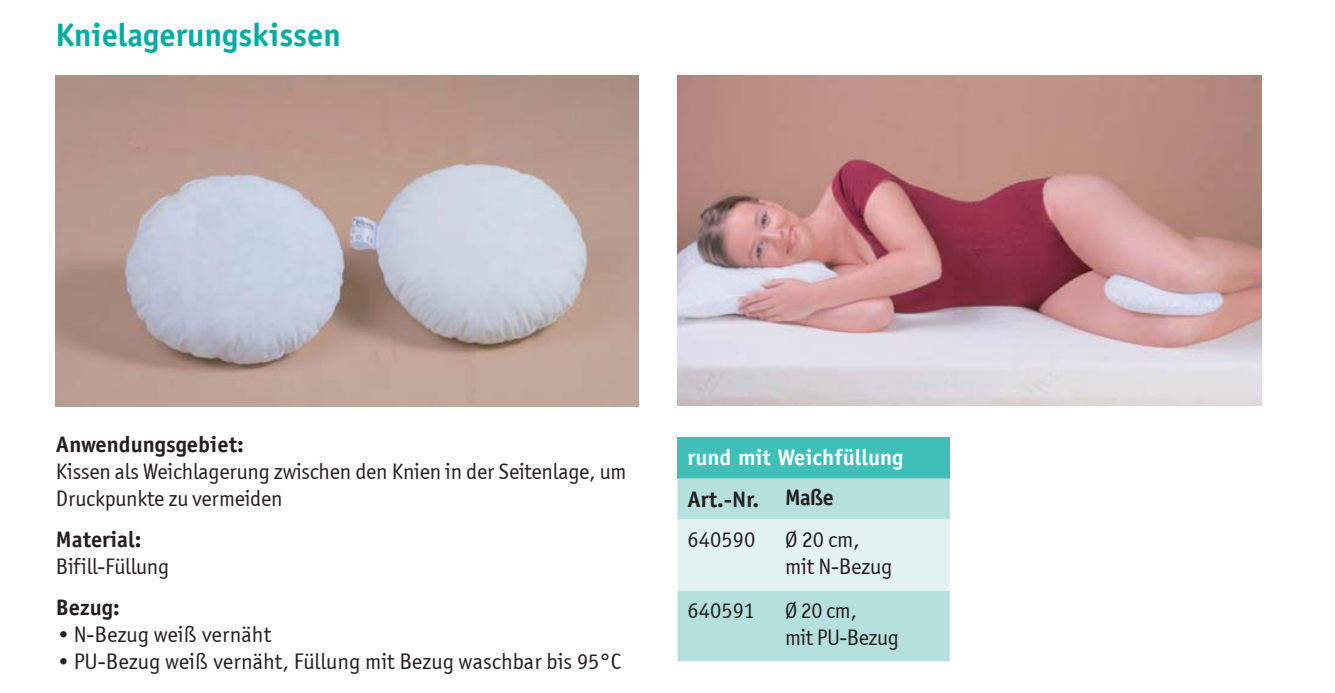
<style>
.page{position:relative;width:1335px;height:693px;background:#fff}
.page>*{position:absolute;margin:0;border:0;box-sizing:border-box;transform-origin:0 0}
.t1{font:700 32.5px "Officina Sans";color:#00aca1}
.t2{font:22.5px/27px "Officina Sans ITCTT Book";letter-spacing:-.01em;color:#231f20}
.t3{font:700 22.5px "Officina Sans";color:#231f20}
.t4{font:700 22.5px "Officina Sans";color:#fff}
</style>
<div class="page">
<img style="left:677px;top:76px;width:584px;height:329px">
<img style="left:55px;top:76px;width:583px;height:330px">
<div style="left:677px;top:437px;width:272px;height:41px;background:#40bfb9"></div>
<div style="left:677px;top:478px;width:272px;height:183px;background:#b5e0dd"></div>
<div style="left:677px;top:519px;width:272px;height:71px;background:#e4f3f1"></div>
<h1 class="t1" style="left:55px;top:23px;width:287px">Knielagerungskissen</h1>
<p class="t3" style="left:56px;top:435px;width:189px">Anwendungsgebiet:</p>
<p class="t2" style="left:56px;top:457px;width:572px">Kissen als Weichlagerung zwischen den Knien in der Seitenlage, um<br>Druckpunkte zu vermeiden</p>
<p class="t3" style="left:56px;top:530px;width:87px">Material:</p>
<p class="t2" style="left:56px;top:552px;width:115px">Bifill-Füllung</p>
<p class="t3" style="left:56px;top:599px;width:65px">Bezug:</p>
<p class="t2" style="left:56px;top:621px;width:217px">• N-Bezug weiß vernäht</p>
<p class="t2" style="left:56px;top:648px;width:566px">• PU-Bezug weiß vernäht, Füllung mit Bezug waschbar bis 95°C</p>
<p class="t4" style="left:687px;top:448px;width:217px">rund mit Weichfüllung</p>
<p class="t3" style="left:687px;top:491px;width:148px">Art.-Nr. Maße</p>
<p class="t2" style="left:687px;top:526px;width:69px">640590</p>
<p class="t2" style="left:785px;top:525px;width:109px">Ø 20 cm, mit N-Bezug</p>
<p class="t2" style="left:687px;top:597px;width:69px">640591</p>
<p class="t2" style="left:785px;top:596px;width:115px">Ø 20 cm,<br>mit PU-Bezug</p>
</div>
